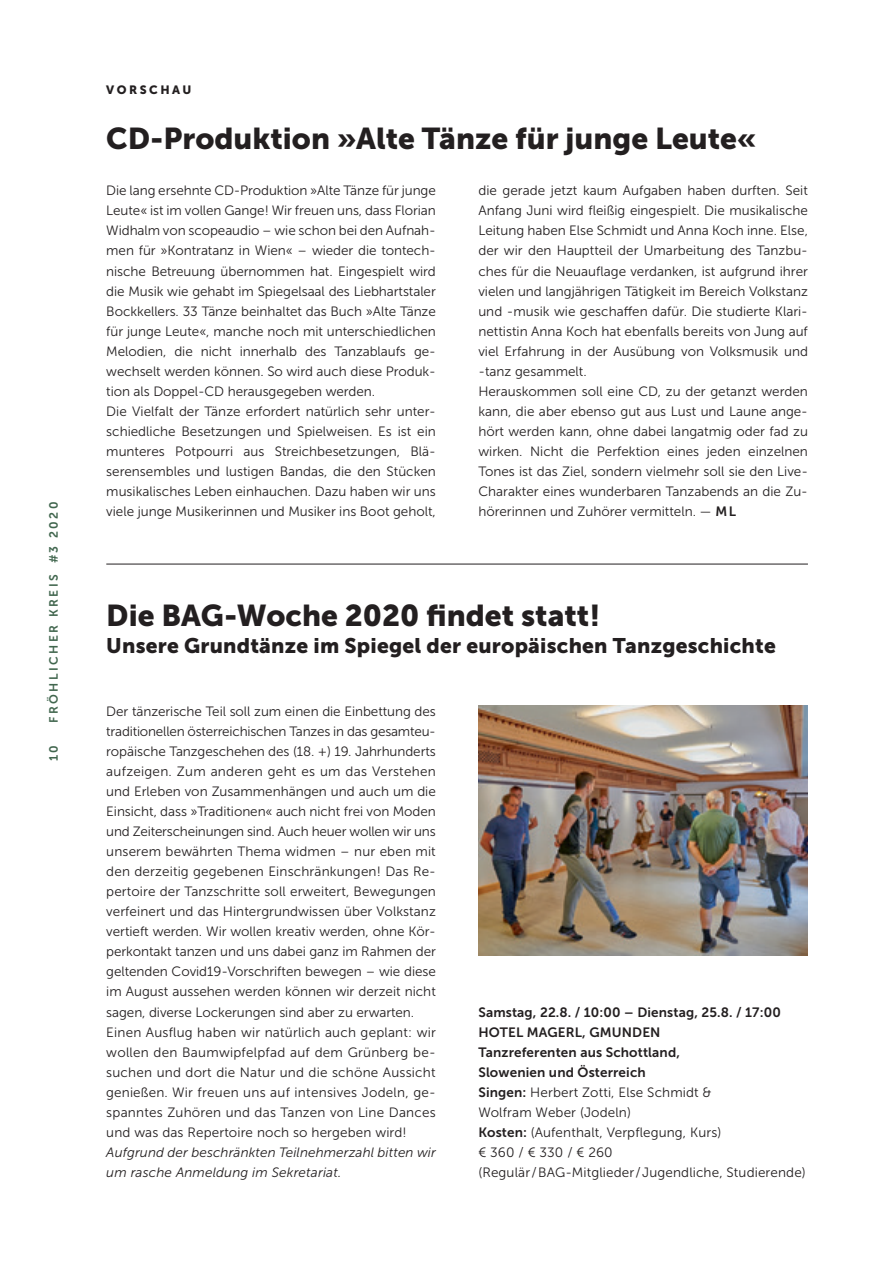
<style>
.page{position:relative;width:893px;height:1263px;background:#fff}
.page>*{position:absolute;margin:0;border:0;box-sizing:border-box;transform-origin:0 0}
.headline_20_25{font:30px "Museo Sans 900";color:#231f20}
.subheadline_14_18{font:21px "Museo Sans 900";letter-spacing:.01em;color:#231f20}
.editorial_kein_einzu{font:13.5px/20.1px "Museo Sans 300";color:#231f20;text-align:justify}
.fliesstext_block{font:13.5px/20.1px "Museo Sans 300";letter-spacing:.005em;color:#231f20;text-align:justify}
.fliesstext_links{font:13.5px/20px "Museo Sans 300";letter-spacing:.01em;color:#231f20}
.fliesstext_links-2{font:13.5px/20.1px "Museo Sans 700";letter-spacing:.01em;color:#231f20}
.fliesstext_block-2{font:italic 13.5px/20px "Museo Sans 300";letter-spacing:.005em;color:#231f20}
.t1{font:12px "Museo Sans 700";letter-spacing:.21em;color:#41664e}
.kategorie{font:12px "Museo Sans 900";letter-spacing:.205em;color:#231f20}
.s1{font-family:"Museo Sans 700"}
</style>
<div class="page">
<img style="left:478px;top:706px;width:330px;height:250px">
<hr style="left:106px;top:564px;width:702px;height:1px;background:#231f20">
<p class="t1" style="left:47px;top:723px;width:223px;rotate:-90deg">FRÖHLICHER KREIS #3 2020</p>
<p class="t1" style="left:47px;top:761px;width:18px;rotate:-90deg">10</p>
<p class="kategorie" style="left:106px;top:83px;width:87px">VORSCHAU</p>
<p class="headline_20_25" style="left:106px;top:121px;width:652px">CD-Produktion »Alte Tänze für junge Leute«</p>
<p class="editorial_kein_einzu" style="left:106px;top:181px;width:331px">Die lang ersehnte CD-Produktion »Alte Tänze für junge Leute« ist im vollen Gange! Wir freuen uns, dass Florian Widhalm von scopeaudio – wie schon bei den Aufnah&shy;men für »Kontratanz in Wien« – wieder die tontech&shy;nische Betreuung übernommen hat. Eingespielt wird die Musik wie gehabt im Spiegelsaal des Liebhartstaler Bockkellers. 33 Tänze beinhaltet das Buch »Alte Tänze für junge Leute«, manche noch mit unterschiedlichen Melodien, die nicht innerhalb des Tanzablaufs ge&shy;wechselt werden können. So wird auch diese Produk&shy;tion als Doppel-CD herausgegeben werden.</p>
<p class="editorial_kein_einzu" style="left:106px;top:401px;width:331px">Die Vielfalt der Tänze erfordert natürlich sehr unter&shy;schiedliche Besetzungen und Spielweisen. Es ist ein munteres Potpourri aus Streichbesetzungen, Blä&shy;serensembles und lustigen Bandas, die den Stücken musikalisches Leben einhauchen. Dazu haben wir uns viele junge Musikerinnen und Musiker ins Boot geholt,</p>
<p class="editorial_kein_einzu" style="left:478px;top:181px;width:331px">die gerade jetzt kaum Aufgaben haben durften. Seit Anfang Juni wird fleißig eingespielt. Die musikalische Leitung haben Else Schmidt und Anna Koch inne. Else, der wir den Hauptteil der Umarbeitung des Tanzbu&shy;ches für die Neuauflage verdanken, ist aufgrund ihrer vielen und langjährigen Tätigkeit im Bereich Volkstanz und -musik wie geschaffen dafür. Die studierte Klari&shy;nettistin Anna Koch hat ebenfalls bereits von Jung auf viel Erfahrung in der Ausübung von Volksmusik und -tanz gesammelt.</p>
<p class="editorial_kein_einzu" style="left:478px;top:381px;width:331px">Herauskommen soll eine CD, zu der getanzt werden kann, die aber ebenso gut aus Lust und Laune ange&shy;hört werden kann, ohne dabei langatmig oder fad zu wirken. Nicht die Perfektion eines jeden einzelnen Tones ist das Ziel, sondern vielmehr soll sie den Live-Charakter eines wunderbaren Tanzabends an die Zu&shy;hörerinnen und Zuhörer vermitteln. — <span class="s1">ML</span></p>
<p class="headline_20_25" style="left:106px;top:599px;width:496px">Die BAG-Woche 2020 findet statt!</p>
<p class="subheadline_14_18" style="left:106px;top:634px;width:671px">Unsere Grundtänze im Spiegel der europäischen Tanzgeschichte</p>
<p class="fliesstext_block" style="left:106px;top:701px;width:331px">Der tänzerische Teil soll zum einen die Einbettung des traditionellen österreichischen Tanzes in das gesamteu&shy;ropäische Tanzgeschehen des (18. +) 19. Jahrhunderts aufzeigen. Zum anderen geht es um das Verstehen und Erleben von Zusammenhängen und auch um die Einsicht, dass »Traditionen« auch nicht frei von Moden und Zeiterscheinungen sind. Auch heuer wollen wir uns unserem bewährten Thema widmen – nur eben mit den derzeitig gegebenen Einschränkungen! Das Re&shy;pertoire der Tanzschritte soll erweitert, Bewegungen verfeinert und das Hintergrundwissen über Volkstanz vertieft werden. Wir wollen kreativ werden, ohne Kör&shy;perkontakt tanzen und uns dabei ganz im Rahmen der geltenden Covid19-Vorschriften bewegen – wie diese im August aussehen werden können wir derzeit nicht sagen, diverse Lockerungen sind aber zu erwarten.</p>
<p class="fliesstext_block" style="left:106px;top:1022px;width:331px">Einen Ausflug haben wir natürlich auch geplant: wir wollen den Baumwipfelpfad auf dem Grünberg be&shy;suchen und dort die Natur und die schöne Aussicht genießen. Wir freuen uns auf intensives Jodeln, ge&shy;spanntes Zuhören und das Tanzen von Line Dances und was das Repertoire noch so hergeben wird!</p>
<p class="fliesstext_block-2" style="left:106px;top:1142px;width:331px">Aufgrund der beschränkten Teilnehmerzahl bitten wir um rasche Anmeldung im Sekretariat.</p>
<p class="fliesstext_links-2" style="left:478px;top:1002px;width:304px">Samstag, 22.8. / 10:00 – Dienstag, 25.8. / 17:00</p>
<p class="fliesstext_links-2" style="left:478px;top:1022px;width:184px">HOTEL MAGERL, GMUNDEN</p>
<p class="fliesstext_links-2" style="left:478px;top:1042px;width:203px">Tanzreferenten aus Schottland,<br>Slowenien und Österreich</p>
<p class="fliesstext_links" style="left:478px;top:1082px;width:235px"><span class="s1">Singen:</span> Herbert Zotti, Else Schmidt &amp;<br>Wolfram Weber (Jodeln)</p>
<p class="fliesstext_links" style="left:478px;top:1122px;width:244px"><span class="s1">Kosten:</span> (Aufenthalt, Verpflegung, Kurs)</p>
<p class="fliesstext_links" style="left:478px;top:1142px;width:329px">€ 360 / € 330 / € 260<br>(Regulär / BAG-Mitglieder / Jugendliche, Studierende)</p>
</div>
